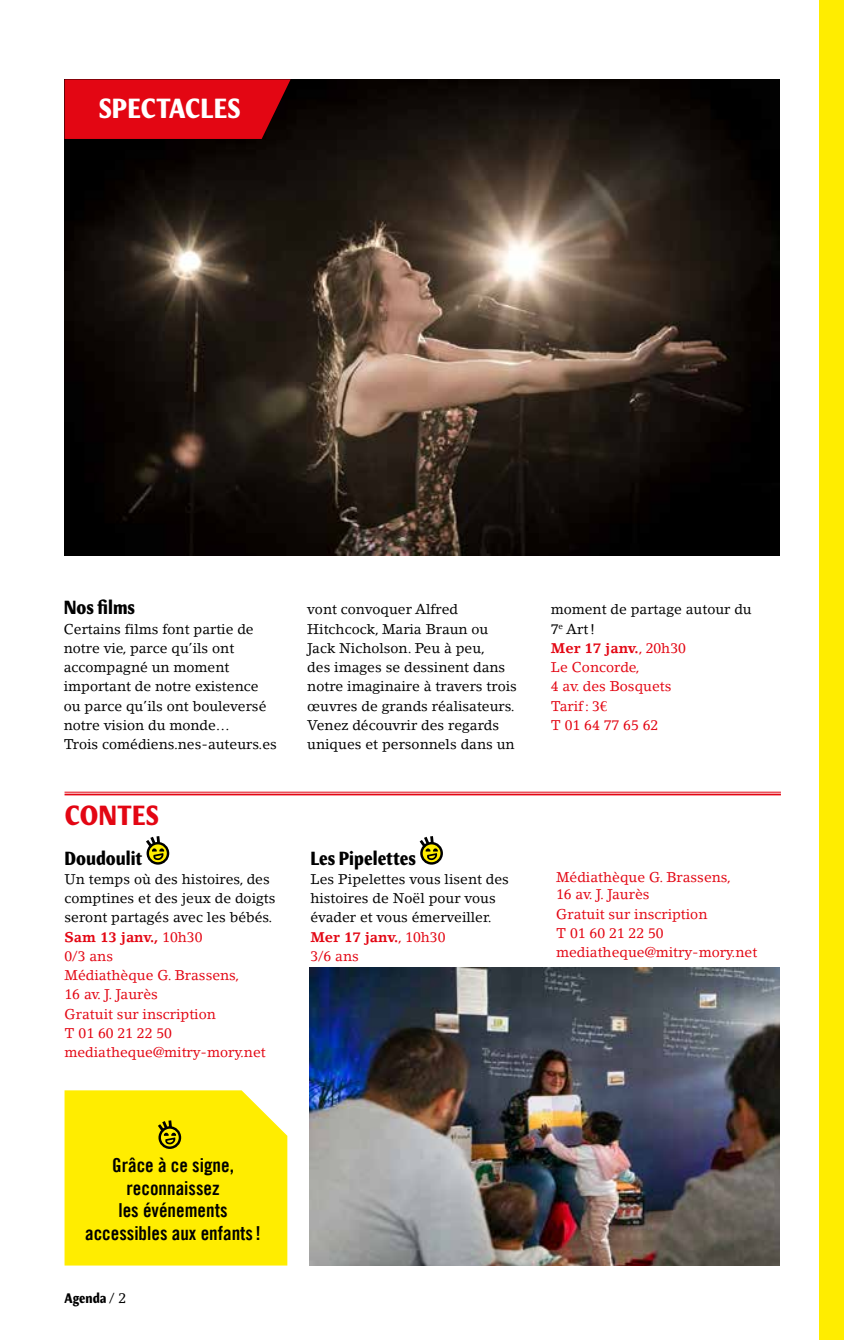
<style>
.page{position:relative;width:844px;height:1340px;background:#fff}
.page>*{position:absolute;margin:0;border:0;box-sizing:border-box;transform-origin:0 0}
.t1{font:700 condensed 28px "Meadow Pro";letter-spacing:.01em;color:#fff}
.t2{font:700 condensed 28px "Meadow Pro";letter-spacing:.01em;color:#e30613}
.t3{font:19.25px/22.8px "Trade Gothic LT Bold Cond Twenty";color:#000;text-align:center}
.t4{font:700 condensed 19.25px "Meadow Pro";color:#000}
.t5{font:14px/19.2px "Lino Letter";color:#000}
.t6{font:14px/19.2px "Lino Letter";color:#e30613}
.t7{font:700 condensed 14px "Meadow Pro";color:#000}
.s1{color:#000}
.s2{font-weight:700}
.s3{font-weight:700;color:#e30613}
.s4{color:#e30613}
.s5{font-family:"Lino Letter";font-weight:400;font-stretch:normal}
</style>
<div class="page">
<hr style="left:64px;top:792px;width:716px;height:1px;background:#e30613">
<hr style="left:64px;top:793px;width:716px;height:2px;background:#e30613">
<svg style="left:148px;top:843px;width:20px;height:20px"></svg>
<div style="left:146px;top:842px;width:23px;height:22px;border:2px solid #000;border-radius:50%"></div>
<svg style="left:146px;top:836px;width:18px;height:25px"></svg>
<svg style="left:421px;top:843px;width:20px;height:20px"></svg>
<div style="left:420px;top:842px;width:23px;height:22px;border:2px solid #000;border-radius:50%"></div>
<svg style="left:419px;top:836px;width:19px;height:25px"></svg>
<img style="left:65px;top:79px;width:714px;height:476px">
<svg style="left:64px;top:79px;width:226px;height:60px;background:#d30511"></svg>
<div style="left:64px;top:1090px;width:223px;height:175px;background:#ffed00"></div>
<img style="left:310px;top:967px;width:469px;height:298px">
<div style="left:819px;top:0;width:24px;height:1339px;background:#ffed00"></div>
<h1 class="t1" style="left:99px;top:92px;width:143px">SPECTACLES</h1>
<h2 class="t4" style="left:64px;top:596px;width:73px">Nos films</h2>
<p class="t5" style="left:64px;top:619px;width:215px">Certains films font partie de notre vie, parce qu’ils ont accompagné un moment important de notre existence ou parce qu’ils ont bouleversé notre vision du monde…<br>Trois comédiens.nes-auteurs.es</p>
<h1 class="t2" style="left:65px;top:798px;width:96px">CONTES</h1>
<h2 class="t4" style="left:64px;top:846px;width:79px">Doudoulit</h2>
<p class="t6" style="left:64px;top:869px;width:212px"><span class="s1">Un temps où des histoires, des comptines et des jeux de doigts seront partagés avec les bébés.<br></span><span class="s2">Sam 13 janv.,</span> 10h30<br>0/3 ans<br>Médiathèque G. Brassens,<br>16 av. J. Jaurès<br>Gratuit sur inscription<br>T 01 60 21 22 50 mediatheque@mitry-mory.net</p>
<p class="t5" style="left:307px;top:599px;width:211px">vont convoquer Alfred<br>Hitchcock, Maria Braun ou<br>Jack Nicholson. Peu à peu,<br>des images se dessinent dans notre imaginaire à travers trois œuvres de grands réalisateurs.<br>Venez découvrir des regards uniques et personnels dans un</p>
<p class="t6" style="left:550px;top:599px;width:202px"><span class="s1">moment de partage autour du<br>7</span><sup>e</sup> <span class="s1">Art!<br></span><span class="s2">Mer 17 janv.</span>, 20h30<br>Le Concorde,<br>4 av. des Bosquets<br>Tarif: 3€<br>T 01 64 77 65 62</p>
<h2 class="t4" style="left:310px;top:846px;width:107px">Les Pipelettes</h2>
<p class="t5" style="left:310px;top:869px;width:200px">Les Pipelettes vous lisent des histoires de Noël pour vous évader et vous émerveiller.<br><span class="s3">Mer 17 janv.</span><span class="s4">, 10h30<br>3/6 ans</span></p>
<p class="t6" style="left:556px;top:868px;width:176px;line-height:17.5px">Médiathèque G. Brassens,<br>16 av. J. Jaurès</p>
<p class="t6" style="left:556px;top:904px;width:203px">Gratuit sur inscription<br>T 01 60 21 22 50 mediatheque@mitry-mory.net</p>
<h2 class="t3" style="left:85px;top:1153px;width:177px">Grâce à ce signe, reconnaissez<br>les événements accessibles aux enfants!</h2>
<p class="t7" style="left:64px;top:1289px;width:63px">Agenda <span class="s5">/ 2</span></p>
</div>
